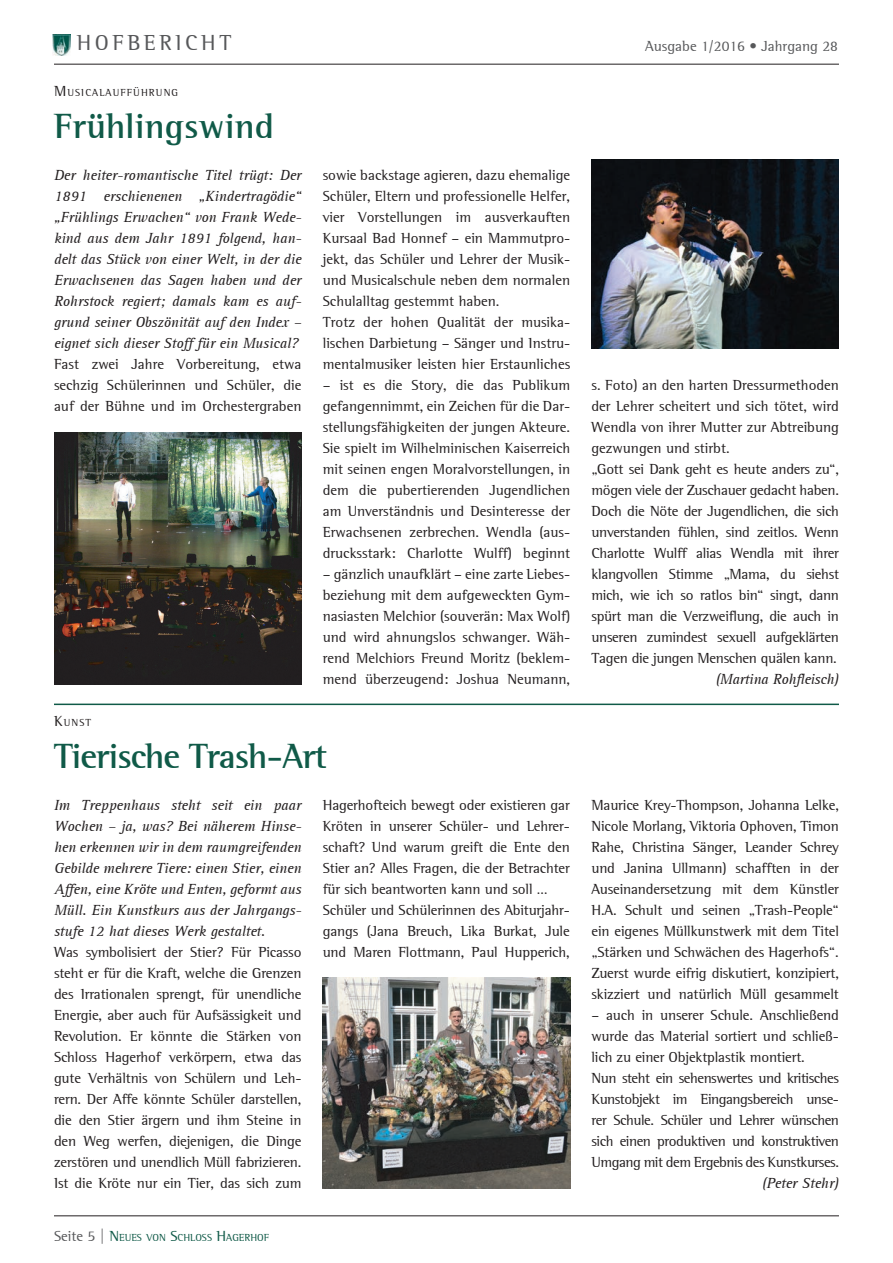
<style>
.page{position:relative;width:893px;height:1263px;background:#fff}
.page>*{position:absolute;margin:0;border:0;box-sizing:border-box;transform-origin:0 0}
.t1{font:700 36px "AT Rotis Semi Serif";letter-spacing:-.03em;color:#105a48}
.t2{font:700 36px "AT Rotis Semi Serif";color:#105a48}
.t3{font:22.35px "AT Rotis Semi Serif";letter-spacing:.16em;color:#57585a}
.t4{font:15px/21px "AT Rotis Semi Serif";letter-spacing:-.01em;color:#231f20;text-align:justify}
.t5{font:italic 15px/21px "AT Rotis Serif";letter-spacing:-.01em;color:#231f20;text-align:justify}
.t6{font:15px/21px "AT Rotis Semi Serif";letter-spacing:-.03em;color:#231f20}
.t7{font:15px "AT Rotis Semi Serif";color:#57585a}
.t8{font:10.5px "AT Rotis Semi Serif";color:#105a48}
.t9{font:10.5px "AT Rotis Semi Serif";letter-spacing:.105em;color:#231f20}
.s1{font-size:15px}
.s2{font-size:15px;color:#57585a}
</style>
<div class="page">
<hr style="left:54px;top:64px;width:785px;height:1px;background:#231f20">
<hr style="left:54px;top:1215px;width:785px;height:1px;background:#231f20">
<img style="left:53px;top:35px;width:17px;height:20px">
<img style="left:591px;top:159px;width:248px;height:189px">
<hr style="left:54px;top:704px;width:785px;height:1px;background:#105a48">
<img style="left:323px;top:977px;width:247px;height:211px">
<img style="left:54px;top:432px;width:247px;height:252px">
<h2 class="t3" style="left:77px;top:30px;width:156px">HOFBERICHT</h2>
<p class="t7" style="left:645px;top:38px;width:194px">Ausgabe 1/2016 • Jahrgang 28</p>
<p class="t9" style="left:54px;top:86px;width:126px"><span class="s1">M</span>USICALAUFFÜHRUNG</p>
<h1 class="t2" style="left:54px;top:104px;width:222px">Frühlingswind</h1>
<p class="t5" style="left:54px;top:165px;width:249px">Der heiter-romantische Titel trügt: Der 1891 erschienenen „Kindertragödie“ „Frühlings Erwachen“ von Frank Wede&shy;kind aus dem Jahr 1891 folgend, han&shy;delt das Stück von einer Welt, in der die Erwachsenen das Sagen haben und der Rohrstock regiert; damals kam es auf&shy;grund seiner Obszönität auf den Index – eignet sich dieser Stoff für ein Musical?</p>
<p class="t4" style="left:54px;top:353px;width:249px">Fast zwei Jahre Vorbereitung, etwa sechzig Schülerinnen und Schüler, die auf der Bühne und im Orchestergraben</p>
<p class="t4" style="left:323px;top:164px;width:249px;text-align:left">sowie backstage agieren, dazu ehemalige Schüler, Eltern und professionelle Helfer, vier Vorstellungen im ausverkauften Kursaal Bad Honnef – ein Mammutpro&shy;jekt, das Schüler und Lehrer der Musik&shy;und Musicalschule neben dem normalen Schulalltag gestemmt haben.<br>Trotz der hohen Qualität der musika&shy;lischen Darbietung – Sänger und Instru&shy;mentalmusiker leisten hier Erstaunliches</p>
<p class="t4" style="left:323px;top:374px;width:249px">– ist es die Story, die das Publikum gefangennimmt, ein Zeichen für die Dar&shy;stellungsfähigkeiten der jungen Akteure.<br>Sie spielt im Wilhelminischen Kaiserreich mit seinen engen Moralvorstellungen, in dem die pubertierenden Jugendlichen am Unverständnis und Desinteresse der Erwachsenen zerbrechen. Wendla (aus&shy;drucksstark: Charlotte Wulff) beginnt</p>
<p class="t4" style="left:323px;top:563px;width:249px">– gänzlich unaufklärt – eine zarte Liebes&shy;beziehung mit dem aufgeweckten Gym&shy;nasiasten Melchior (souverän: Max Wolf) und wird ahnungslos schwanger. Wäh&shy;rend Melchiors Freund Moritz (beklem&shy;mend überzeugend: Joshua Neumann,</p>
<p class="t4" style="left:591px;top:374px;width:249px;text-align:left">s. Foto) an den harten Dressurmethoden der Lehrer scheitert und sich tötet, wird Wendla von ihrer Mutter zur Abtreibung gezwungen und stirbt.<br>„Gott sei Dank geht es heute anders zu“, mögen viele der Zuschauer gedacht haben.<br>Doch die Nöte der Jugendlichen, die sich unverstanden fühlen, sind zeitlos. Wenn Charlotte Wulff alias Wendla mit ihrer klangvollen Stimme „Mama, du siehst mich, wie ich so ratlos bin“ singt, dann spürt man die Verzweiflung, die auch in unseren zumindest sexuell aufgeklärten Tagen die jungen Menschen quälen kann.</p>
<p class="t5" style="left:715px;top:669px;width:125px">(Martina Rohfleisch)</p>
<p class="t9" style="left:54px;top:716px;width:39px"><span class="s1">K</span>UNST</p>
<h1 class="t1" style="left:54px;top:734px;width:275px">Tierische Trash-Art</h1>
<p class="t5" style="left:54px;top:795px;width:249px">Im Treppenhaus steht seit ein paar Wochen – ja, was? Bei näherem Hinse&shy;hen erkennen wir in dem raumgreifenden Gebilde mehrere Tiere: einen Stier, einen Affen, eine Kröte und Enten, geformt aus Müll. Ein Kunstkurs aus der Jahrgangs&shy;stufe 12 hat dieses Werk gestaltet.</p>
<p class="t4" style="left:54px;top:941px;width:249px">Was symbolisiert der Stier? Für Picasso steht er für die Kraft, welche die Grenzen des Irrationalen sprengt, für unendliche Energie, aber auch für Aufsässigkeit und Revolution. Er könnte die Stärken von Schloss Hagerhof verkörpern, etwa das gute Verhältnis von Schülern und Leh&shy;rern. Der Affe könnte Schüler darstellen, die den Stier ärgern und ihm Steine in den Weg werfen, diejenigen, die Dinge zerstören und unendlich Müll fabrizieren.<br>Ist die Kröte nur ein Tier, das sich zum</p>
<p class="t4" style="left:323px;top:794px;width:249px;text-align:left">Hagerhofteich bewegt oder existieren gar Kröten in unserer Schüler- und Lehrer&shy;schaft? Und warum greift die Ente den Stier an? Alles Fragen, die der Betrachter für sich beantworten kann und soll … Schüler und Schülerinnen des Abiturjahr&shy;gangs (Jana Breuch, Lika Burkat, Jule und Maren Flottmann, Paul Hupperich,</p>
<p class="t4" style="left:591px;top:794px;width:249px">Maurice Krey-Thompson, Johanna Lelke, Nicole Morlang, Viktoria Ophoven, Timon Rahe, Christina Sänger, Leander Schrey und Janina Ullmann) schafften in der Auseinandersetzung mit dem Künstler H.A. Schult und seinen „Trash-People“ ein eigenes Müllkunstwerk mit dem Titel „Stärken und Schwächen des Hagerhofs“.<br>Zuerst wurde eifrig diskutiert, konzipiert, skizziert und natürlich Müll gesammelt</p>
<p class="t6" style="left:591px;top:1004px;width:249px">– auch in unserer Schule. Anschließend wurde das Material sortiert und schließ&shy;lich zu einer Objektplastik montiert.<br>Nun steht ein sehenswertes und kritisches Kunstobjekt im Eingangsbereich unse&shy;rer Schule. Schüler und Lehrer wünschen sich einen produktiven und konstruktiven Umgang mit dem Ergebnis des Kunstkurses.</p>
<p class="t5" style="left:762px;top:1173px;width:79px">(Peter Stehr)</p>
<p class="t8" style="left:54px;top:1231px;width:217px"><span class="s2">Seite 5 |</span> <span class="s1">N</span>EUES VON <span class="s1">S</span>CHLOSS <span class="s1">H</span>AGERHOF</p>
</div>
